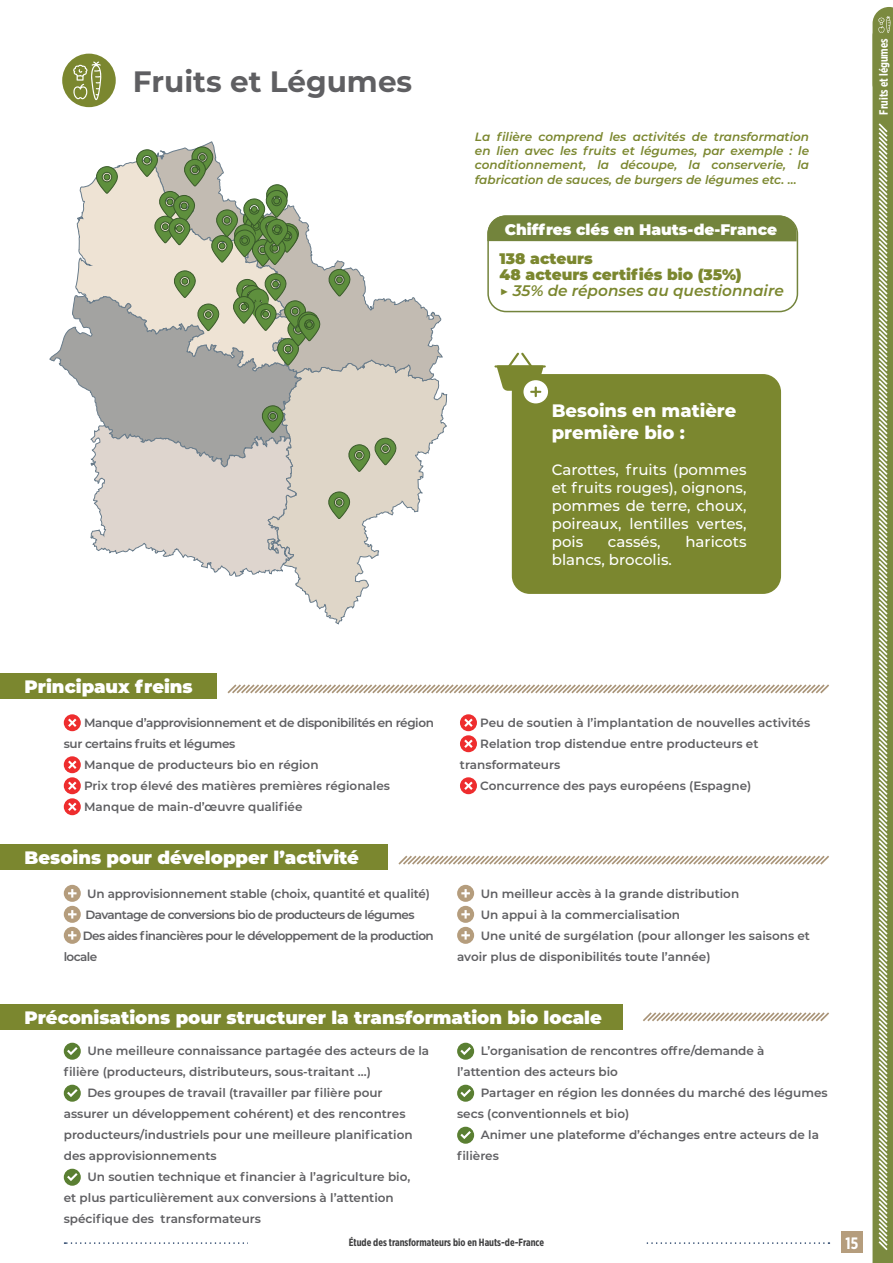
<style>
.page{position:relative;width:893px;height:1263px;background:#fff}
.page>*{position:absolute;margin:0;border:0;box-sizing:border-box;transform-origin:0 0}
.t1{font:700 29.4px "Montserrat";color:#5f5f62}
.t2{font:900 18px "Montserrat";color:#fff}
.Texte_paragraphe_tra{font:800 18px/21.6px "Montserrat";color:#fff}
.t3{font:700 16.5px "Gotham X Narrow";color:#fff}
.t4{font:900 15.3px "Montserrat";color:#7b872f}
.t5{font:italic 600 15.3px "Montserrat";color:#7b872f}
.t6{font:900 15.3px "Montserrat";color:#fff}
.Texte_paragraphe_tra-2{font:500 15px/18px "Montserrat";color:#fff;text-align:justify}
.Texte_paragraphe_tra-3{font:600 12px/21px "Montserrat";color:#5f5f62}
.Texte_paragraphe_tra-4{font:italic 600 12px/14.4px "Montserrat";color:#7b872f;text-align:justify}
.Texte_paragraphe_tra-5{font:600 12px/21px "Montserrat";letter-spacing:-.05em;color:#5f5f62}
.Texte_paragraphe_tra-6{font:600 12px/21px "Montserrat";letter-spacing:-.03em;color:#5f5f62}
.t7{font:700 12px "Gotham X Narrow";color:#fff}
.t8{font:700 10.5px "Gotham X Narrow";color:#3e3e3f}
</style>
<div class="page">
<div style="left:62px;top:54px;width:54px;height:53px;background:#7b872f;border-radius:50%"></div>
<svg style="left:73px;top:61px;width:28px;height:39px"></svg>
<svg style="left:872px;top:7px;width:21px;height:1256px;background:#99a46b"></svg>
<svg style="left:300px;top:382px;width:147px;height:243px"></svg>
<svg style="left:202px;top:141px;width:241px;height:241px"></svg>
<svg style="left:328px;top:491px;width:23px;height:29px"></svg>
<div style="left:336px;top:499px;width:6px;height:7px;border:1px solid #395a2a;border-radius:50%"></div>
<svg style="left:328px;top:269px;width:23px;height:28px"></svg>
<div style="left:336px;top:277px;width:7px;height:6px;border:1px solid #395a2a;border-radius:50%"></div>
<svg style="left:50px;top:146px;width:271px;height:442px"></svg>
<svg style="left:348px;top:437px;width:49px;height:36px;background:#a1af88"></svg>
<div style="left:382px;top:445px;width:7px;height:7px;border:1px solid #395a2a;border-radius:50%"></div>
<svg style="left:64px;top:714px;width:17px;height:17px"></svg>
<svg style="left:64px;top:756px;width:17px;height:59px"></svg>
<svg style="left:460px;top:714px;width:17px;height:38px"></svg>
<svg style="left:460px;top:777px;width:17px;height:17px"></svg>
<svg style="left:64px;top:885px;width:17px;height:59px"></svg>
<svg style="left:457px;top:885px;width:17px;height:59px"></svg>
<div style="left:0;top:673px;width:217px;height:26px;background:#7b872f"></div>
<div style="left:0;top:844px;width:387px;height:26px;background:#7b872f"></div>
<svg style="left:227px;top:684px;width:602px;height:10px"></svg>
<svg style="left:398px;top:855px;width:431px;height:10px"></svg>
<svg style="left:65px;top:1242px;width:764px;height:2px"></svg>
<div style="left:248px;top:1238px;width:397px;height:12px;background:#fff"></div>
<div style="left:841px;top:1232px;width:21px;height:21px;background:#b59d7d"></div>
<div style="left:512px;top:374px;width:269px;height:220px;background:#7b872f;border-radius:18px"></div>
<hr style="left:494px;top:365px;width:52px;height:2px;background:#7b872f">
<svg style="left:497px;top:353px;width:51px;height:50px"></svg>
<div style="left:487px;top:215px;width:311px;height:97px;border:2px solid #73843c;border-radius:18px"></div>
<div style="left:487px;top:215px;width:310px;height:26px;background:#73843c"></div>
<svg style="left:64px;top:1043px;width:17px;height:17px"></svg>
<svg style="left:64px;top:1085px;width:17px;height:17px"></svg>
<svg style="left:64px;top:1169px;width:17px;height:17px"></svg>
<svg style="left:457px;top:1043px;width:17px;height:17px"></svg>
<svg style="left:457px;top:1085px;width:17px;height:17px"></svg>
<svg style="left:457px;top:1127px;width:17px;height:17px"></svg>
<div style="left:0;top:1004px;width:623px;height:25px;background:#7b872f"></div>
<svg style="left:643px;top:1012px;width:186px;height:10px"></svg>
<p class="t1" style="left:133px;top:60px;width:281px">Fruits et Légumes</p>
<p class="Texte_paragraphe_tra-4" style="left:475px;top:129px;width:336px">La filière comprend les activités de transformation en lien avec les fruits et légumes, par exemple : le conditionnement, la découpe, la conserverie, la fabrication de sauces, de burgers de légumes etc. …</p>
<p class="t6" style="left:505px;top:218px;width:274px">Chiffres clés en Hauts-de-France</p>
<p class="t4" style="left:499px;top:247px;width:95px">138 acteurs</p>
<p class="t4" style="left:499px;top:263px;width:244px">48 acteurs certifiés bio (35%)</p>
<p class="t5" style="left:499px;top:279px;width:286px">▶ 35% de réponses au questionnaire</p>
<p class="Texte_paragraphe_tra" style="left:552px;top:399px;width:186px">Besoins en matière première bio :</p>
<p class="Texte_paragraphe_tra-2" style="left:552px;top:460px;width:196px">Carottes, fruits (pommes et fruits rouges), oignons, pommes de terre, choux, poireaux, lentilles vertes, pois</p>
<p class="Texte_paragraphe_tra-2" style="left:608px;top:532px;width:54px">cassés,</p>
<p class="Texte_paragraphe_tra-2" style="left:685px;top:532px;width:63px">haricots</p>
<p class="Texte_paragraphe_tra-2" style="left:552px;top:550px;width:122px">blancs, brocolis.</p>
<p class="t7" style="left:876px;top:115px;width:78px;rotate:-90deg">Fruits et légumes</p>
<p class="t2" style="left:24px;top:673px;width:170px">Principaux freins</p>
<p class="Texte_paragraphe_tra-6" style="left:64px;top:712px;width:372px;text-indent:20px">Manque d’approvisionnement et de disponibilités en région sur certains fruits et légumes</p>
<p class="Texte_paragraphe_tra-3" style="left:84px;top:754px;width:236px">Manque de producteurs bio en région</p>
<p class="Texte_paragraphe_tra-3" style="left:84px;top:775px;width:307px">Prix trop élevé des matières premières régionales</p>
<p class="Texte_paragraphe_tra-3" style="left:84px;top:796px;width:220px">Manque de main-d’œuvre qualifiée</p>
<p class="t2" style="left:24px;top:844px;width:336px">Besoins pour développer l’activité</p>
<p class="Texte_paragraphe_tra-3" style="left:87px;top:882px;width:344px">Un approvisionnement stable (choix, quantité et qualité)</p>
<p class="Texte_paragraphe_tra-5" style="left:86px;top:903px;width:331px">Davantage de conversions bio de producteurs de légumes</p>
<p class="Texte_paragraphe_tra-5" style="left:64px;top:924px;width:371px;text-indent:19px">Des aides financières pour le développement de la production locale</p>
<p class="Texte_paragraphe_tra-3" style="left:480px;top:712px;width:331px">Peu de soutien à l’implantation de nouvelles activités</p>
<p class="Texte_paragraphe_tra-3" style="left:460px;top:733px;width:300px;text-indent:20px">Relation trop distendue entre producteurs et transformateurs</p>
<p class="Texte_paragraphe_tra-3" style="left:480px;top:775px;width:273px">Concurrence des pays européens (Espagne)</p>
<p class="Texte_paragraphe_tra-3" style="left:481px;top:882px;width:260px">Un meilleur accès à la grande distribution</p>
<p class="Texte_paragraphe_tra-3" style="left:481px;top:903px;width:201px">Un appui à la commercialisation</p>
<p class="Texte_paragraphe_tra-3" style="left:457px;top:924px;width:354px;text-indent:24px">Une unité de surgélation (pour allonger les saisons et avoir plus de disponibilités toute l’année)</p>
<p class="t2" style="left:24px;top:1004px;width:579px">Préconisations pour structurer la transformation bio locale</p>
<p class="Texte_paragraphe_tra-3" style="left:64px;top:1040px;width:367px;text-indent:24px">Une meilleure connaissance partagée des acteurs de la filière (producteurs, distributeurs, sous-traitant …)</p>
<p class="Texte_paragraphe_tra-3" style="left:64px;top:1082px;width:350px;text-indent:24px">Des groupes de travail (travailler par filière pour assurer un développement cohérent) et des rencontres producteurs/industriels pour une meilleure planification des approvisionnements</p>
<p class="Texte_paragraphe_tra-3" style="left:64px;top:1166px;width:348px;text-indent:24px">Un soutien technique et financier à l’agriculture bio, et plus particulièrement aux conversions à l’attention spécifique des transformateurs</p>
<p class="Texte_paragraphe_tra-3" style="left:457px;top:1040px;width:309px;text-indent:24px">L’organisation de rencontres offre/demande à l’attention des acteurs bio</p>
<p class="Texte_paragraphe_tra-3" style="left:457px;top:1082px;width:372px;text-indent:24px">Partager en région les données du marché des légumes secs (conventionnels et bio)</p>
<p class="Texte_paragraphe_tra-3" style="left:457px;top:1124px;width:363px;text-indent:24px">Animer une plateforme d’échanges entre acteurs de la filières</p>
<p class="t8" style="left:349px;top:1236px;width:197px">Étude des transformateurs bio en Hauts-de-France</p>
<p class="t3" style="left:845px;top:1233px;width:14px">15</p>
</div>
